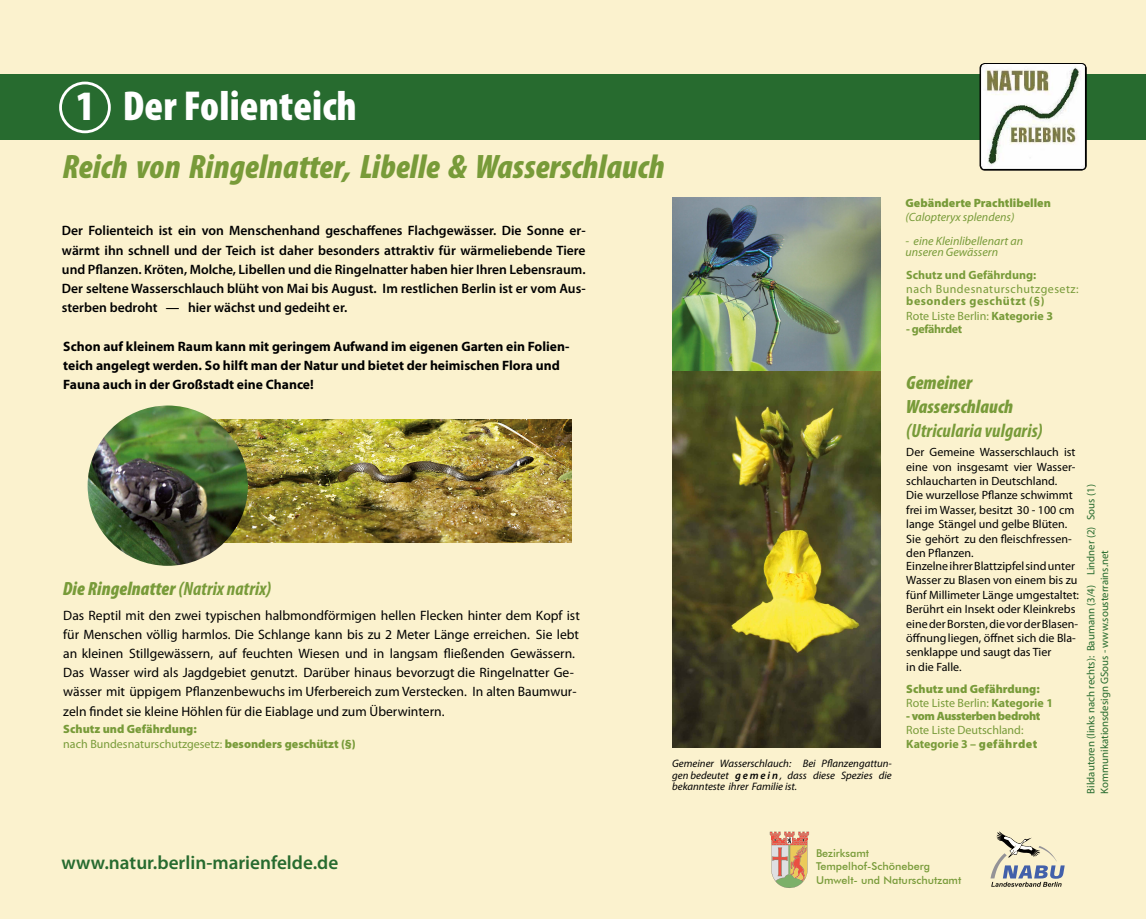
<style>
.page{position:relative;width:1146px;height:919px;background:#fff}
.page>*{position:absolute;margin:0;border:0;box-sizing:border-box;transform-origin:0 0}
.t1{font:900 condensed 42px "Myriad Pro";letter-spacing:.005em;color:#fff}
.t2{font:italic 900 condensed 34px "Myriad Pro";letter-spacing:.005em;color:#789b39}
.t3{font:italic 900 condensed 19.2px/24px "Myriad Pro";letter-spacing:.005em;color:#789b39}
.t4{font:600 19.2px "Myriad Pro";color:#276b2f}
.t5{font:italic 700 condensed 19.2px "Myriad Pro";letter-spacing:.005em;color:#789b39}
.t6{font:13.6px/19.2px "Myriad Pro";color:#000}
.t7{font:600 13.6px/19.2px "Myriad Pro";color:#000;text-align:justify}
.t8{font:700 13.6px/19.2px "Myriad Pro";color:#000}
.t9{font:12px/14.4px "Myriad Pro";color:#000}
.t10{font:900 12px/13.6px "Myriad Pro";color:#789b39}
.t11{font:italic 12px/11.5px "Myriad Pro";color:#789b39}
.t12{font:700 12px/15.2px "Myriad Pro";letter-spacing:.04em;color:#789b39}
.t13{font:12px/13.6px "Myriad Pro";color:#789b39}
.t14{font:12px "Myriad Pro";letter-spacing:.04em;color:#789b39}
.t15{font:900 12px "Myriad Pro";letter-spacing:-.03em;color:#789b39}
.t16{font:700 12px "Myriad Pro";color:#789b39}
.t17{font:700 12px "Myriad Pro";letter-spacing:-.03em;color:#789b39}
.t18{font:italic 10.8px/11.5px "Myriad Pro";color:#000;text-align:justify}
.t19{font:10.8px "Myriad Pro";color:#276b2f}
.t20{font:500 10.8px/13.6px "Futura BT";color:#789b39}
.s1{font-weight:700}
.s2{font-weight:400}
.s3{font-weight:600}
.s4{font-weight:900}
</style>
<div class="page">
<div style="left:0;top:0;width:1145px;height:918px;background:#fbf2ce"></div>
<svg style="left:769px;top:831px;width:39px;height:57px;background:#d3ad89"></svg>
<svg style="left:990px;top:831px;width:74px;height:55px"></svg>
<div style="left:0;top:74px;width:1145px;height:65px;background:#276b2f"></div>
<div style="left:59px;top:82px;width:52px;height:51px;border:3px solid #fff;border-radius:50%"></div>
<img style="left:981px;top:63px;width:104px;height:107px">
<div style="left:979px;top:63px;width:107px;height:107px;border:1px solid #000;border-radius:5px"></div>
<img style="left:672px;top:197px;width:208px;height:550px">
<img style="left:215px;top:420px;width:356px;height:122px">
<img style="left:88px;top:405px;width:160px;height:160px;border-radius:80px">
<h1 class="t1" style="left:76px;top:79px;width:282px">1 Der Folienteich</h1>
<h2 class="t2" style="left:62px;top:145px;width:603px">Reich von Ringelnatter, Libelle &amp; Wasserschlauch</h2>
<p class="t7" style="left:62px;top:221px;width:525px">Der Folienteich ist ein von Menschenhand geschaffenes Flachgewässer. Die Sonne er&shy;wärmt ihn schnell und der Teich ist daher besonders attraktiv für wärmeliebende Tiere und Pflanzen. Kröten, Molche, Libellen und die Ringelnatter haben hier Ihren Lebensraum.<br>Der seltene Wasserschlauch blüht von Mai bis August. Im restlichen Berlin ist er vom Aus&shy;sterben bedroht — hier wächst und gedeiht er.</p>
<p class="t8" style="left:63px;top:336px;width:507px">Schon auf kleinem Raum kann mit geringem Aufwand im eigenen Garten ein Folien&shy;teich angelegt werden. So hilft man der Natur und bietet der heimischen Flora und<br>Fauna auch in der Großstadt eine Chance!</p>
<h3 class="t3" style="left:63px;top:576px;width:210px">Die Ringelnatter <span class="s1">(Natrix natrix)</span></h3>
<p class="t6" style="left:63px;top:605px;width:518px">Das Reptil mit den zwei typischen halbmondförmigen hellen Flecken hinter dem Kopf ist für Menschen völlig harmlos. Die Schlange kann bis zu 2 Meter Länge erreichen. Sie lebt an kleinen Stillgewässern, auf feuchten Wiesen und in langsam fließenden Gewässern.<br>Das Wasser wird als Jagdgebiet genutzt. Darüber hinaus bevorzugt die Ringelnatter Ge&shy;wässer mit üppigem Pflanzenbewuchs im Uferbereich zum Verstecken. In alten Baumwur&shy;zeln findet sie kleine Höhlen für die Eiablage und zum Überwintern.</p>
<p class="t10" style="left:63px;top:721px;width:294px;line-height:14.4px">Schutz und Gefährdung:<br><span class="s2">nach Bundesnaturschutzgesetz:</span> besonders geschützt (§)</p>
<p class="t18" style="left:672px;top:757px;width:221px">Gemeiner Wasserschlauch: Bei Pflanzengattun&shy;gen bedeutet <span class="s3">g e m e i n</span> , dass diese Spezies die bekannteste ihrer Familie ist.</p>
<p class="t10" style="left:905px;top:195px;width:147px">Gebänderte Prachtlibellen</p>
<p class="t11" style="left:905px;top:211px;width:110px">(Calopteryx splendens)</p>
<p class="t11" style="left:905px;top:234px;width:119px">- eine Kleinlibellenart an unseren Gewässern</p>
<p class="t16" style="left:906px;top:267px;width:131px">Schutz und Gefährdung:</p>
<p class="t14" style="left:906px;top:281px;width:174px">nach Bundesnaturschutzgesetz:</p>
<p class="t12" style="left:906px;top:292px;width:148px">besonders geschützt (§)<br><span class="s2">Rote Liste Berlin:</span> Kategorie 3</p>
<p class="t17" style="left:906px;top:321px;width:57px">- gefährdet</p>
<h3 class="t3" style="left:906px;top:370px;width:108px">Gemeiner<br>Wasserschlauch</h3>
<h3 class="t5" style="left:906px;top:418px;width:138px">(Utricularia vulgaris)</h3>
<p class="t9" style="left:906px;top:445px;width:171px">Der Gemeine Wasserschlauch ist eine von insgesamt vier Wasser&shy;schlaucharten in Deutschland.<br>Die wurzellose Pflanze schwimmt frei im Wasser, besitzt 30 - 100 cm lange Stängel und gelbe Blüten.<br>Sie gehört zu den fleischfressen&shy;den Pflanzen.</p>
<p class="t9" style="left:906px;top:558px;width:174px">Einzelne ihrer Blattzipfel sind unter<br>Wasser zu Blasen von einem bis zu fünf Millimeter Länge umgestaltet:<br>Berührt ein Insekt oder Kleinkrebs eine der Borsten, die vor der Blasen&shy;öffnung liegen, öffnet sich die Bla&shy;senklappe und saugt das Tier<br>in die Falle.</p>
<p class="t10" style="left:906px;top:681px;width:148px">Schutz und Gefährdung:<br><span class="s2">Rote Liste Berlin:</span> <span class="s1">Kategorie 1</span></p>
<p class="t15" style="left:906px;top:708px;width:136px">- vom Aussterben bedroht</p>
<p class="t13" style="left:906px;top:723px;width:133px">Rote Liste Deutschland:<br><span class="s1">Kategorie 3 –</span> <span class="s4">gefährdet</span></p>
<p class="t19" style="left:1083px;top:793px;width:311px;rotate:-90deg">Bildautoren (links nach rechts): Baumann (3/4) Lindner (2) Sous (1)</p>
<p class="t19" style="left:1097px;top:793px;width:245px;rotate:-90deg">Kommunikationsdesign GSous - www.sousterrains.net</p>
<h3 class="t4" style="left:61px;top:850px;width:278px">www.natur.berlin-marienfelde.de</h3>
<p class="t20" style="left:815px;top:845px;width:147px">Bezirksamt<br>Tempelhof-Schöneberg<br>Umwelt- und Naturschutzamt</p>
</div>
